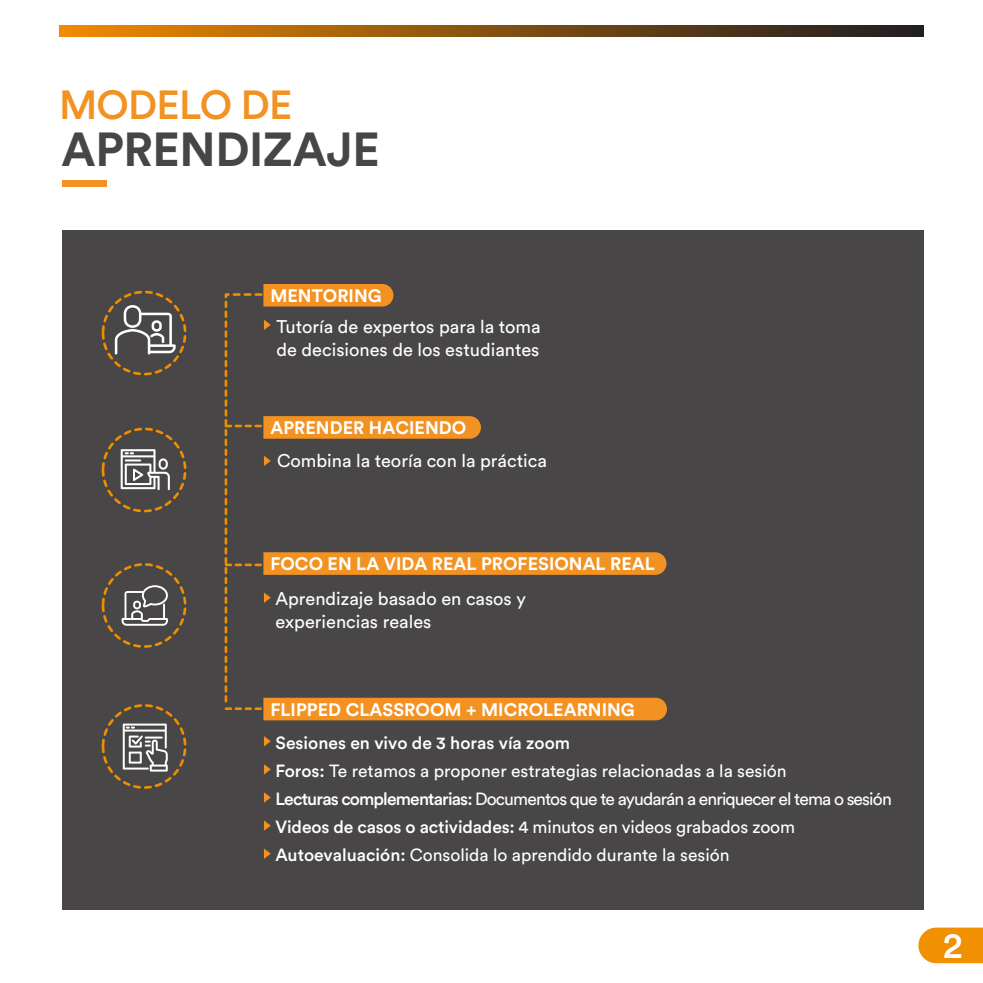
<style>
.page{position:relative;width:983px;height:983px;background:#fff}
.page>*{position:absolute;margin:0;border:0;box-sizing:border-box;transform-origin:0 0}
.t1{font:700 47.25px "Circular Std";letter-spacing:-.01em;color:#474646}
.t2{font:500 40.25px "Circular Std";letter-spacing:-.02em;color:#f29223}
.t3{font:500 36.23px "Circular Std";color:#fff}
.t4{font:18.2px/22.9px "Circular Std";color:#fff}
.t5{font:700 17.85px "Circular Std";color:#fff}
.t6{font:17.5px/28.2px "Circular Std";letter-spacing:-.005em;color:#fff}
.t7{font:500 17.5px "Circular Std";color:#fff}
.s1{font-weight:500}
</style>
<div class="page">
<svg style="left:918px;top:927px;width:65px;height:36px;background:#f29814"></svg>
<div style="left:62px;top:180px;width:45px;height:7px;background:#f29223"></div>
<svg style="left:60px;top:25px;width:863px;height:12px;background:#865211"></svg>
<div style="left:62px;top:230px;width:861px;height:680px;background:#484646"></div>
<svg style="left:264px;top:736px;width:7px;height:10px"></svg>
<svg style="left:264px;top:764px;width:7px;height:10px"></svg>
<svg style="left:264px;top:792px;width:7px;height:10px"></svg>
<svg style="left:264px;top:820px;width:7px;height:10px"></svg>
<svg style="left:264px;top:848px;width:7px;height:11px"></svg>
<svg style="left:224px;top:284px;width:443px;height:436px"></svg>
<div style="left:102px;top:291px;width:84px;height:84px;border:3px dashed #ef8f00;border-radius:50%"></div>
<svg style="left:121px;top:449px;width:49px;height:41px"></svg>
<svg style="left:115px;top:305px;width:61px;height:49px"></svg>
<div style="left:102px;top:427px;width:84px;height:85px;border:3px dashed #ef8f00;border-radius:50%"></div>
<div style="left:102px;top:563px;width:84px;height:85px;border:3px dashed #ef8f00;border-radius:50%"></div>
<div style="left:102px;top:704px;width:84px;height:85px;border:3px dashed #ef8f00;border-radius:50%"></div>
<svg style="left:122px;top:585px;width:46px;height:40px"></svg>
<svg style="left:123px;top:723px;width:45px;height:48px"></svg>
<h2 class="t2" style="left:59px;top:79px;width:235px">MODELO DE</h2>
<h1 class="t1" style="left:62px;top:119px;width:320px">APRENDIZAJE</h1>
<p class="t5" style="left:270px;top:284px;width:113px">MENTORING</p>
<p class="t4" style="left:276px;top:315px;width:266px">Tutoría de expertos para la toma de decisiones de los estudiantes</p>
<p class="t5" style="left:270px;top:416px;width:197px">APRENDER HACIENDO</p>
<p class="t4" style="left:277px;top:449px;width:271px">Combina la teoría con la práctica</p>
<p class="t5" style="left:270px;top:552px;width:386px">FOCO EN LA VIDA REAL PROFESIONAL REAL</p>
<p class="t4" style="left:275px;top:587px;width:252px">Aprendizaje basado en casos y experiencias reales</p>
<p class="t5" style="left:270px;top:698px;width:366px">FLIPPED CLASSROOM + MICROLEARNING</p>
<p class="t7" style="left:275px;top:731px;width:296px">Sesiones en vivo de 3 horas vía zoom</p>
<p class="t6" style="left:275px;top:756px;width:618px"><span class="s1">Foros:</span> Te retamos a proponer estrategias relacionadas a la sesión<br><span class="s1">Lecturas complementarias:</span> Documentos que te ayudarán a enriquecer el tema o sesión <span class="s1">Videos de casos o actividades:</span> 4 minutos en videos grabados zoom <span class="s1">Autoevaluación:</span> Consolida lo aprendido durante la sesión</p>
<h3 class="t3" style="left:943px;top:922px;width:21px">2</h3>
</div>
